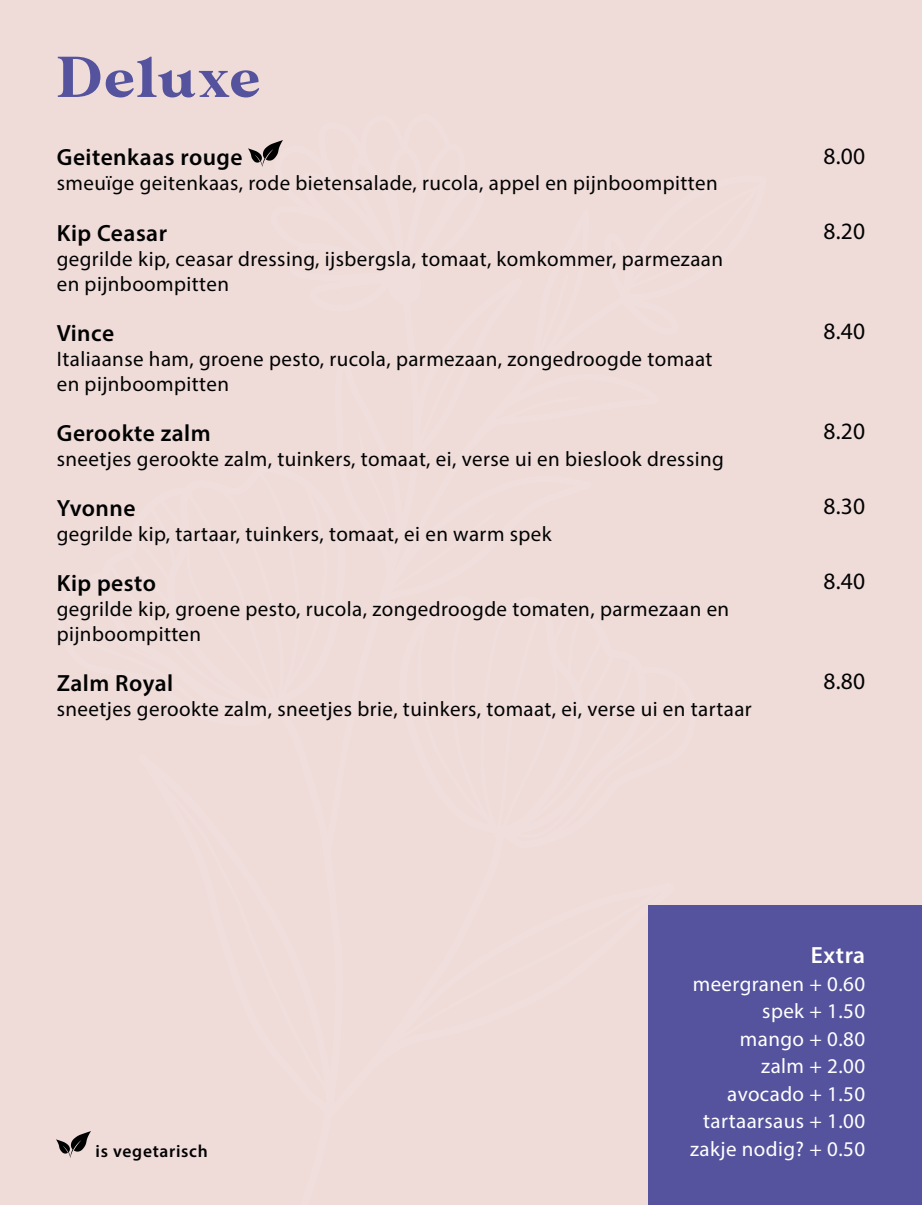
<style>
.page{position:relative;width:922px;height:1205px;background:#fff}
.page>*{position:absolute;margin:0;border:0;box-sizing:border-box;transform-origin:0 0}
.t1{font:57.5px "MADE Sunflower";letter-spacing:.04em;color:#55539e}
.t2{font:600 23.5px "Myriad Pro";letter-spacing:.02em;color:#020203}
.t3{font:23.5px "Myriad Pro";letter-spacing:.01em;color:#020203}
.t4{font:600 23.5px "Myriad Pro";letter-spacing:.02em;color:#fff}
.t5{font:21px/25px "Myriad Pro";letter-spacing:.02em;color:#020203}
.t6{font:21px/27.5px "Myriad Pro";letter-spacing:.02em;color:#fff;text-align:right}
.t7{font:600 17.5px "Myriad Pro";letter-spacing:.04em;color:#020203}
</style>
<div class="page">
<div style="left:0;top:0;width:921px;height:1205px;background:#efdcd9"></div>
<img style="left:248px;top:141px;width:34px;height:25px">
<div style="left:648px;top:905px;width:273px;height:300px;background:#55539d"></div>
<img style="left:57px;top:1132px;width:34px;height:26px">
<h1 class="t1" style="left:57px;top:45px;width:205px">Deluxe</h1>
<p class="t2" style="left:57px;top:143px;width:187px">Geitenkaas rouge</p>
<p class="t5" style="left:57px;top:171px;width:662px">smeuïge geitenkaas, rode bietensalade, rucola, appel en pijnboompitten</p>
<p class="t2" style="left:57px;top:218px;width:112px">Kip Ceasar</p>
<p class="t5" style="left:57px;top:246px;width:667px">gegrilde kip, ceasar dressing, ijsbergsla, tomaat, komkommer, parmezaan en pijnboompitten</p>
<p class="t2" style="left:57px;top:318px;width:59px">Vince</p>
<p class="t5" style="left:57px;top:346px;width:657px">Italiaanse ham, groene pesto, rucola, parmezaan, zongedroogde tomaat en pijnboompitten</p>
<p class="t2" style="left:57px;top:418px;width:155px">Gerookte zalm</p>
<p class="t5" style="left:57px;top:446px;width:668px">sneetjes gerookte zalm, tuinkers, tomaat, ei, verse ui en bieslook dressing</p>
<p class="t2" style="left:57px;top:493px;width:80px">Yvonne</p>
<p class="t5" style="left:57px;top:521px;width:496px">gegrilde kip, tartaar, tuinkers, tomaat, ei en warm spek</p>
<p class="t2" style="left:57px;top:568px;width:101px">Kip pesto</p>
<p class="t5" style="left:57px;top:596px;width:674px">gegrilde kip, groene pesto, rucola, zongedroogde tomaten, parmezaan en pijnboompitten</p>
<p class="t2" style="left:57px;top:668px;width:118px">Zalm Royal</p>
<p class="t5" style="left:57px;top:696px;width:696px">sneetjes gerookte zalm, sneetjes brie, tuinkers, tomaat, ei, verse ui en tartaar</p>
<p class="t3" style="left:823px;top:142px;width:43px">8.00</p>
<p class="t3" style="left:823px;top:217px;width:43px">8.20</p>
<p class="t3" style="left:823px;top:317px;width:43px">8.40</p>
<p class="t3" style="left:823px;top:417px;width:43px">8.20</p>
<p class="t3" style="left:823px;top:492px;width:43px">8.30</p>
<p class="t3" style="left:823px;top:567px;width:43px">8.40</p>
<p class="t3" style="left:823px;top:667px;width:43px">8.80</p>
<p class="t4" style="left:810px;top:940px;width:56px">Extra</p>
<p class="t6" style="left:692px;top:969px;width:174px">meergranen + 0.60 spek + 1.50 mango + 0.80 zalm + 2.00 avocado + 1.50 tartaarsaus + 1.00</p>
<p class="t7" style="left:96px;top:1140px;width:114px">is vegetarisch</p>
<p class="t6" style="left:690px;top:1135px;width:176px">zakje nodig? + 0.50</p>
</div>
